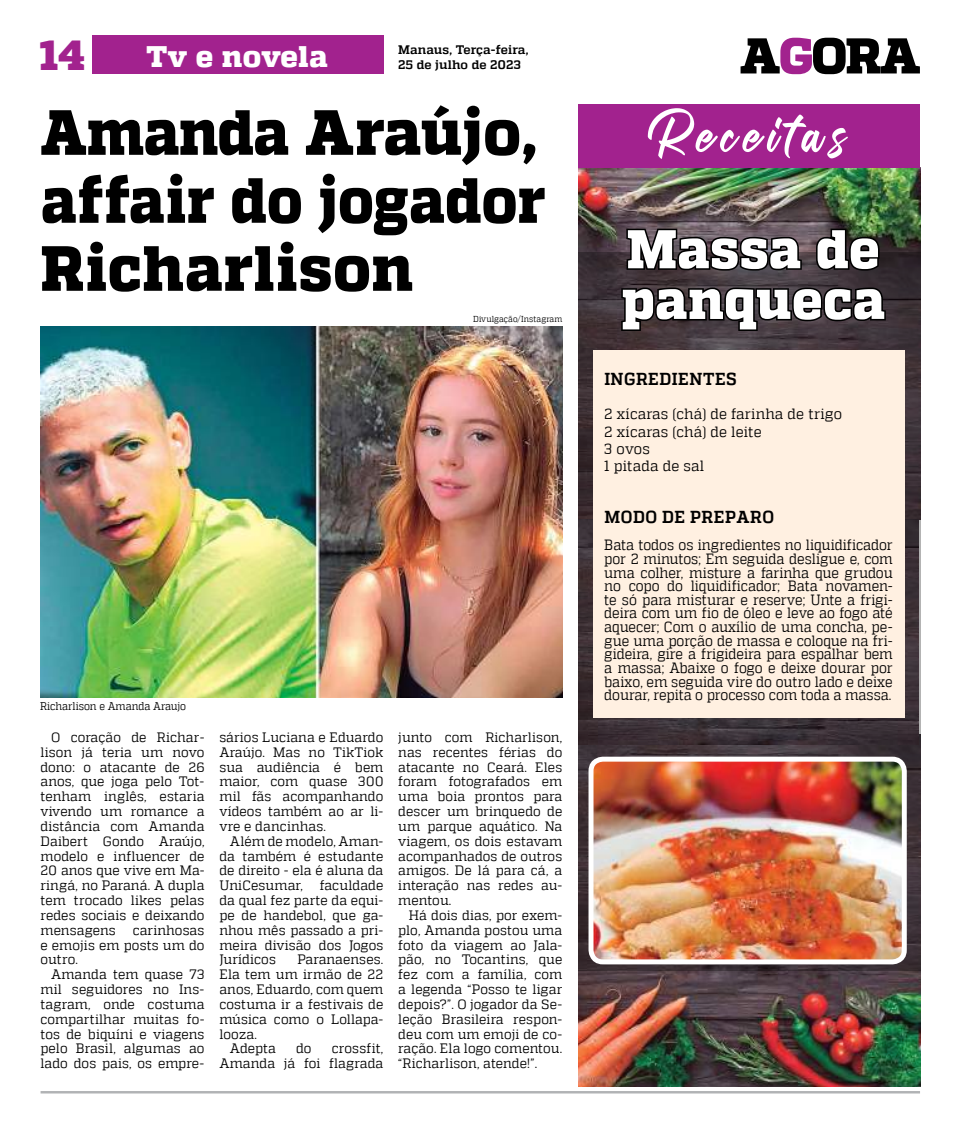
<style>
.page{position:relative;width:957px;height:1134px;background:#fff}
.page>*{position:absolute;margin:0;border:0;box-sizing:border-box;transform-origin:0 0}
.t1{font:800 63.75px/68px "MW Quadon";letter-spacing:.005em;color:#000;scale:.9 1}
.t2{font:800 54.38px/50.6px "MW Quadon";letter-spacing:.01em;color:#fff;scale:.95 1}
.t3{font:800 41.88px "MW Quadon";color:#a2228e}
.t4{font:800 29.62px "MW Quadon";letter-spacing:.01em;color:#fff}
.t5{font:700 17.25px "MW Quadon";letter-spacing:.035em;color:#000;scale:.95 1}
.t6{font:14.88px/13.6px "MW Quadon";letter-spacing:.005em;color:#000;text-align:justify;scale:.9 1}
.t7{font:14.88px/17.2px "MW Quadon";letter-spacing:.005em;color:#000;scale:.95 1}
.t8{font:13.62px/14.9px "MW Quadon";letter-spacing:.005em;color:#000;text-align:justify;scale:.95 1}
.t9{font:700 12.38px "MW Quadon";letter-spacing:.01em;color:#000}
.t10{font:11.12px "MW Quadon";letter-spacing:-.005em;color:#000;scale:.9 1}
.t11{font:8.62px "MW Quadon";letter-spacing:.01em;color:#000;scale:.9 1}
</style>
<div class="page">
<svg style="left:740px;top:38px;width:180px;height:36px"></svg>
<hr style="left:41px;top:1091px;width:879px;height:2px;background:#b1b3b5">
<img style="left:40px;top:326px;width:522px;height:372px">
<div style="left:92px;top:35px;width:291px;height:39px;background:#a2228e"></div>
<img style="left:578px;top:168px;width:342px;height:84px">
<img style="left:578px;top:971px;width:342px;height:115px">
<svg style="left:578px;top:252px;width:342px;height:719px;background:#473c41"></svg>
<img style="left:591px;top:759px;width:313px;height:203px">
<div style="left:588px;top:757px;width:318px;height:207px;border:5px solid #fff;border-radius:12px"></div>
<svg style="left:625px;top:222px;width:178px;height:50px;background:#433a3f"></svg>
<svg style="left:814px;top:227px;width:67px;height:46px;background:#2c2a27"></svg>
<svg style="left:619px;top:285px;width:268px;height:47px;background:#30292c"></svg>
<div style="left:593px;top:350px;width:311px;height:368px;background:#fff0e1"></div>
<div style="left:578px;top:104px;width:342px;height:64px;background:#a2228e"></div>
<svg style="left:648px;top:108px;width:200px;height:51px"></svg>
<h3 class="t3" style="left:40px;top:30px;width:47px">14</h3>
<h3 class="t4" style="left:146px;top:39px;width:183px">Tv e novela</h3>
<p class="t9" style="left:398px;top:43px;width:132px">Manaus, Terça-feira,</p>
<p class="t9" style="left:398px;top:58px;width:124px">25 de julho de 2023</p>
<h1 class="t1" style="left:41px;top:100px;width:562px">Amanda Araújo, affair do jogador<br>Richarlison</h1>
<p class="t11" style="left:473px;top:314px;width:100px">Divulgação/Instagram</p>
<p class="t10" style="left:40px;top:699px;width:164px">Richarlison e Amanda Araujo</p>
<p class="t8" style="left:40px;top:729px;width:174px;text-indent:11px">O coração de Richar&shy;lison já teria um novo dono: o atacante de 26 anos, que joga pelo Tot&shy;tenham inglês, estaria vivendo um romance a distância com Amanda Daibert Gondo Araújo, modelo e influencer de 20 anos que vive em Ma&shy;ringá, no Paraná. A dupla tem trocado likes pelas redes sociais e deixando mensagens carinhosas e emojis em posts um do outro.</p>
<p class="t8" style="left:40px;top:967px;width:174px;text-indent:11px">Amanda tem quase 73 mil seguidores no Ins&shy;tagram, onde costuma compartilhar muitas fo&shy;tos de biquíni e viagens pelo Brasil, algumas ao lado dos pais, os empre-</p>
<p class="t8" style="left:219px;top:730px;width:174px">sários Luciana e Eduardo Araújo. Mas no TikTiok sua audiência é bem maior, com quase 300 mil fãs acompanhando vídeos também ao ar li&shy;vre e dancinhas.</p>
<p class="t8" style="left:219px;top:833px;width:174px;text-indent:11px">Além de modelo, Aman&shy;da também é estudante de direito - ela é aluna da UniCesumar, faculdade da qual fez parte da equi&shy;pe de handebol, que ga&shy;nhou mês passado a pri&shy;meira divisão dos Jogos Jurídicos</p>
<p class="t8" style="left:297px;top:952px;width:92px">Paranaenses.</p>
<p class="t8" style="left:219px;top:967px;width:174px">Ela tem um irmão de 22</p>
<p class="t8" style="left:219px;top:982px;width:174px">anos, Eduardo, com quem</p>
<p class="t8" style="left:219px;top:997px;width:174px">costuma ir a festivais de</p>
<p class="t8" style="left:219px;top:1011px;width:174px">música como o Lollapa-</p>
<p class="t8" style="left:219px;top:1026px;width:41px">looza.</p>
<p class="t8" style="left:230px;top:1041px;width:50px">Adepta</p>
<p class="t8" style="left:296px;top:1041px;width:18px">do</p>
<p class="t8" style="left:219px;top:1041px;width:174px;text-align:right">crossfit,<br>Amanda já foi flagrada</p>
<p class="t8" style="left:398px;top:730px;width:174px">junto com Richarlison, nas recentes férias do atacante no Ceará. Eles foram fotografados em uma boia prontos para descer um brinquedo de um parque aquático. Na viagem, os dois estavam acompanhados de outros amigos. De lá para cá, a interação nas redes au&shy;mentou.</p>
<p class="t8" style="left:398px;top:908px;width:174px;text-indent:11px">Há dois dias, por exem&shy;plo, Amanda postou uma foto da viagem ao Jala&shy;pão, no Tocantins, que fez com a família, com a legenda “Posso te ligar depois?”. O jogador da Se&shy;leção Brasileira respon&shy;deu com um emoji de co&shy;ração. Ela logo comentou. “Richarlison, atende!”.</p>
<h2 class="t2" style="left:621px;top:225px;width:279px">Massa de panqueca</h2>
<p class="t5" style="left:604px;top:369px;width:141px">INGREDIENTES</p>
<p class="t7" style="left:604px;top:405px;width:252px">2 xícaras (chá) de farinha de trigo<br>2 xícaras (chá) de leite<br>3 ovos<br>1 pitada de sal</p>
<p class="t5" style="left:604px;top:507px;width:180px">MODO DE PREPARO</p>
<p class="t6" style="left:604px;top:538px;width:322px">Bata todos os ingredientes no liquidificador por 2 minutos; Em seguida desligue e, com uma colher, misture a farinha que grudou no copo do liquidificador; Bata novamen&shy;te só para misturar e reserve; Unte a frigi&shy;deira com um fio de óleo e leve ao fogo até aquecer; Com o auxílio de uma concha, pe&shy;gue uma porção de massa e coloque na fri&shy;gideira, gire a frigideira para espalhar bem a massa; Abaixe o fogo e deixe dourar por baixo, em seguida vire do outro lado e deixe dourar, repita o processo com toda a massa.</p>
</div>
